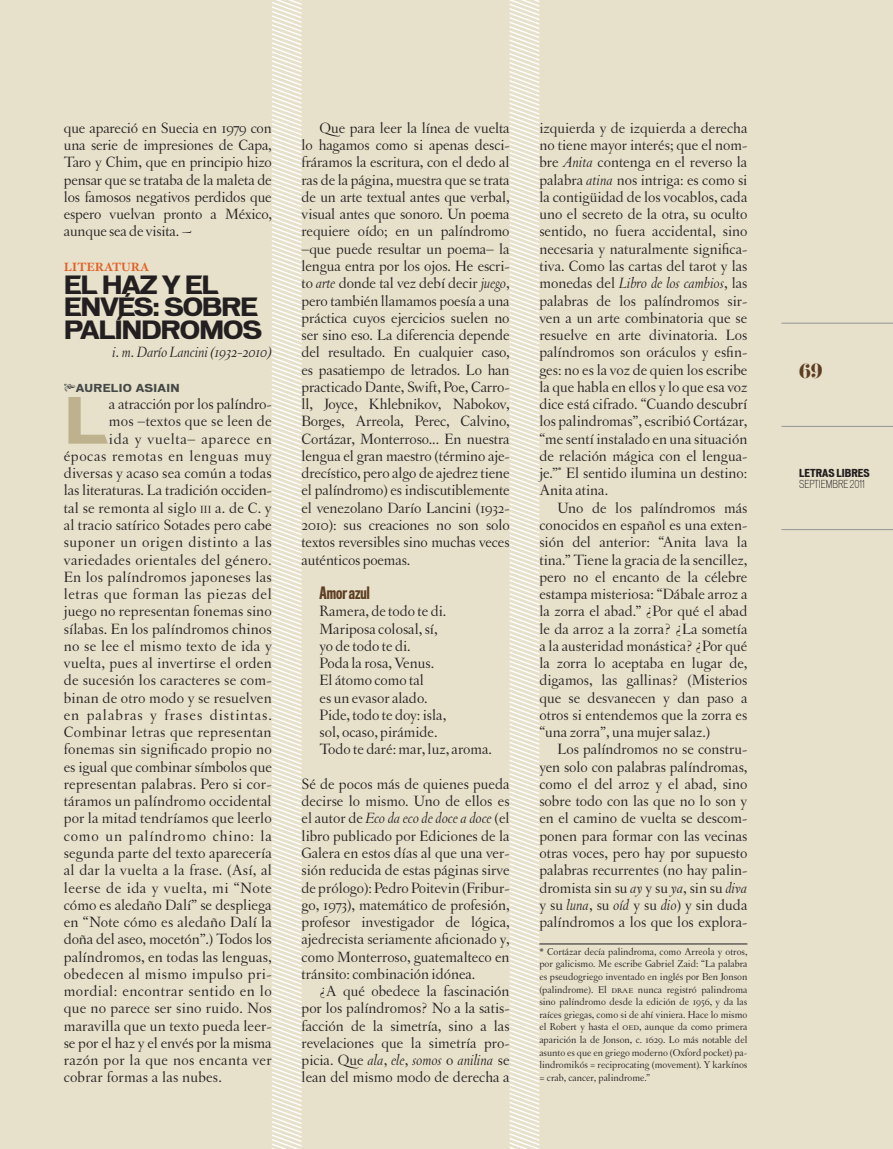
<style>
.page{position:relative;width:893px;height:1149px;background:#fff}
.page>*{position:absolute;margin:0;border:0;box-sizing:border-box;transform-origin:0 0}
.t1{font:700 60.6px "Vonnes";color:#beb28e}
.t2{font:700 24px/22.5px "Vonnes";letter-spacing:-.06em;color:#231f20}
.t3{font:18px "Eloquent JF";color:#5e3e23}
.t4{font:15.75px/17.2px "Letras Oldstyle";letter-spacing:.005em;color:#231f20;text-align:justify}
.t5{font:15.75px "Letras Oldstyle";letter-spacing:.025em;color:#231f20}
.t6{font:15.75px "Letras Oldstyle";letter-spacing:.03em;color:#231f20}
.t7{font:15.75px "Letras Oldstyle";letter-spacing:.035em;color:#231f20}
.t8{font:italic 15.75px "Letras Oldstyle";letter-spacing:-.01em;color:#231f20}
.t9{font:15.75px "Letras Oldstyle";letter-spacing:.06em;color:#231f20}
.t10{font:15.75px "Letras Oldstyle";letter-spacing:.05em;color:#231f20}
.t11{font:15.75px "Letras Oldstyle";letter-spacing:.04em;color:#231f20}
.t12{font:500 15.75px "Titling Gothic FB Comp";color:#5e3e23}
.t13{font:700 12px "Hoefler Txt";color:#e45e24}
.t14{font:10.5px/12.6px "Letras Oldstyle";color:#231f20;text-align:justify}
.t15{font:300 condensed 10.5px "Vonnes";color:#231f20}
.t16{font:700 10.5px "Vonnes";letter-spacing:.03em;color:#454846}
.t17{font:700 expanded 10.5px "Vonnes";color:#231f20}
.s1{font-size:10.95px}
.s2{font-style:italic}
.s3{font-family:"Letras Oldstyle Expert"}
</style>
<div class="page">
<div style="left:0;top:0;width:893px;height:1148px;background:#e7e1cb"></div>
<hr style="left:781px;top:426px;width:112px;height:1px;background:#939598">
<hr style="left:781px;top:323px;width:112px;height:1px;background:#939598">
<hr style="left:781px;top:529px;width:112px;height:1px;background:#939598">
<svg style="left:272px;top:0;width:30px;height:1148px"></svg>
<svg style="left:510px;top:0;width:29px;height:1148px"></svg>
<hr style="left:0;top:119px;width:1px;height:159px;background:#fff">
<hr style="left:539px;top:943px;width:208px;height:1px;background:#231f20">
<p class="t4" style="left:64px;top:119px;width:210px">que apareció en Suecia en 1979 con una serie de impresiones de Capa, Taro y Chim, que en principio hizo pensar que se trataba de la maleta de los famosos negativos perdidos que espero vuelvan pronto a México, aunque sea de visita. ~</p>
<p class="t13" style="left:64px;top:258px;width:87px">LITERATURA</p>
<h2 class="t2" style="left:64px;top:273px;width:200px">EL HAZ Y EL<br>ENVÉS: SOBRE<br>PALÍNDROMOS</h2>
<p class="t8" style="left:112px;top:343px;width:161px">i. m. Darío Lancini (1932-2010)</p>
<p class="t16" style="left:76px;top:381px;width:105px">AURELIO ASIAIN</p>
<h1 class="t1" style="left:64px;top:384px;width:41px">L</h1>
<p class="t4" style="left:109px;top:395px;width:164px">a atracción por los palíndro-</p>
<p class="t4" style="left:109px;top:412px;width:164px">mos –textos que se leen de</p>
<p class="t11" style="left:109px;top:429px;width:164px">ida y vuelta– aparece en</p>
<p class="t7" style="left:64px;top:447px;width:209px">épocas remotas en lenguas muy</p>
<p class="t4" style="left:64px;top:464px;width:210px">diversas y acaso sea común a todas</p>
<p class="t4" style="left:64px;top:481px;width:210px">las literaturas. La tradición occiden-</p>
<p class="t4" style="left:64px;top:499px;width:209px">tal se remonta al siglo <span class="s1">iii</span> a. de C. y</p>
<p class="t4" style="left:64px;top:516px;width:210px">al tracio satírico Sotades pero cabe</p>
<p class="t6" style="left:64px;top:533px;width:210px">suponer un origen distinto a las</p>
<p class="t4" style="left:64px;top:550px;width:209px">variedades orientales del género.</p>
<p class="t4" style="left:64px;top:568px;width:210px">En los palíndromos japoneses las</p>
<p class="t7" style="left:64px;top:585px;width:210px">letras que forman las piezas del</p>
<p class="t4" style="left:64px;top:602px;width:210px">juego no representan fonemas sino</p>
<p class="t4" style="left:64px;top:619px;width:209px">sílabas. En los palíndromos chinos</p>
<p class="t4" style="left:64px;top:637px;width:210px">no se lee el mismo texto de ida y</p>
<p class="t4" style="left:64px;top:654px;width:210px">vuelta, pues al invertirse el orden</p>
<p class="t4" style="left:64px;top:671px;width:210px">de sucesión los caracteres se com-</p>
<p class="t4" style="left:64px;top:688px;width:209px">binan de otro modo y se resuelven</p>
<p class="t9" style="left:64px;top:705px;width:210px">en palabras y frases distintas.</p>
<p class="t4" style="left:64px;top:723px;width:209px">Combinar letras que representan</p>
<p class="t4" style="left:64px;top:740px;width:209px">fonemas sin significado propio no</p>
<p class="t4" style="left:64px;top:757px;width:210px">es igual que combinar símbolos que</p>
<p class="t4" style="left:64px;top:775px;width:210px">representan palabras. Pero si cor-</p>
<p class="t4" style="left:64px;top:792px;width:209px">táramos un palíndromo occidental</p>
<p class="t4" style="left:64px;top:809px;width:210px">por la mitad tendríamos que leerlo</p>
<p class="t10" style="left:64px;top:826px;width:210px">como un palíndromo chino: la</p>
<p class="t4" style="left:64px;top:844px;width:210px">segunda parte del texto aparecería</p>
<p class="t4" style="left:64px;top:861px;width:210px">al dar la vuelta a la frase. (Así, al</p>
<p class="t6" style="left:64px;top:878px;width:209px">leerse de ida y vuelta, mi “Note</p>
<p class="t4" style="left:64px;top:895px;width:209px">cómo es aledaño Dalí” se despliega</p>
<p class="t4" style="left:64px;top:913px;width:210px">en “Note cómo es aledaño Dalí la</p>
<p class="t4" style="left:64px;top:930px;width:210px">doña del aseo, mocetón”.) Todos los</p>
<p class="t4" style="left:64px;top:947px;width:209px">palíndromos, en todas las lenguas,</p>
<p class="t5" style="left:64px;top:964px;width:210px">obedecen al mismo impulso pri-</p>
<p class="t5" style="left:64px;top:981px;width:210px">mordial: encontrar sentido en lo</p>
<p class="t4" style="left:64px;top:999px;width:210px">que no parece ser sino ruido. Nos</p>
<p class="t4" style="left:64px;top:1016px;width:210px">maravilla que un texto pueda leer-</p>
<p class="t4" style="left:64px;top:1033px;width:209px">se por el haz y el envés por la misma</p>
<p class="t5" style="left:64px;top:1050px;width:209px">razón por la que nos encanta ver</p>
<p class="t4" style="left:64px;top:1068px;width:160px">cobrar formas a las nubes.</p>
<p class="t4" style="left:302px;top:119px;width:210px;text-indent:18px">Que para leer la línea de vuelta lo hagamos como si apenas desci&shy;fráramos la escritura, con el dedo al ras de la página, muestra que se trata de un arte textual antes que verbal, visual antes que sonoro. Un poema requiere oído; en un palíndromo –que puede resultar un poema– la lengua entra por los ojos. He escri&shy;to <span class="s2">arte</span> donde tal vez debí decir <span class="s2">juego</span>, pero también llamamos poesía a una práctica cuyos ejercicios suelen no ser sino eso. La diferencia depende del resultado. En cualquier caso, es pasatiempo de letrados. Lo han practicado Dante, Swift, Poe, Carro&shy;ll, Joyce, Khlebnikov, Nabokov, Borges, Arreola, Perec, Calvino, Cortázar, Monterroso... En nuestra lengua el gran maestro (término aje&shy;drecístico, pero algo de ajedrez tiene el palíndromo) es indiscutiblemente el venezolano Darío Lancini (1932- 2010): sus creaciones no son solo textos reversibles sino muchas veces auténticos poemas.</p>
<p class="t12" style="left:320px;top:583px;width:52px">Amor azul</p>
<p class="t4" style="left:320px;top:602px;width:174px;text-align:left">Ramera, de todo te di.<br>Mariposa colosal, sí,<br>yo de todo te di.<br>Poda la rosa, Venus.<br>El átomo como tal<br>es un evasor alado.<br>Pide, todo te doy: isla,<br>sol, ocaso, pirámide.<br>Todo te daré: mar, luz, aroma.</p>
<p class="t4" style="left:302px;top:775px;width:210px">Sé de pocos más de quienes pueda decirse lo mismo. Uno de ellos es el autor de <span class="s2">Eco da eco de doce a doce</span> (el libro publicado por Ediciones de la Galera en estos días al que una ver&shy;sión reducida de estas páginas sirve de prólogo): Pedro Poitevin (Fribur&shy;go, 1973), matemático de profesión, profesor investigador de lógica, ajedrecista seriamente aficionado y, como Monterroso, guatemalteco en tránsito: combinación idónea.</p>
<p class="t4" style="left:302px;top:982px;width:210px;text-indent:18px">¿A qué obedece la fascinación por los palíndromos? No a la satis&shy;facción de la simetría, sino a las revelaciones que la simetría pro&shy;picia. Que <span class="s2">ala</span>, <span class="s2">ele</span>, <span class="s2">somos</span> o <span class="s2">anilina</span> se lean del mismo modo de derecha a</p>
<p class="t4" style="left:539px;top:119px;width:210px">izquierda y de izquierda a derecha no tiene mayor interés; que el nom&shy;bre <span class="s2">Anita</span> contenga en el reverso la palabra <span class="s2">atina</span> nos intriga: es como si la contigüidad de los vocablos, cada uno el secreto de la otra, su oculto sentido, no fuera accidental, sino necesaria y naturalmente significa&shy;tiva. Como las cartas del tarot y las monedas del <span class="s2">Libro de los cambios</span>, las palabras de los palíndromos sir&shy;ven a un arte combinatoria que se resuelve en arte divinatoria. Los palíndromos son oráculos y esfin&shy;ges: no es la voz de quien los escribe la que habla en ellos y lo que esa voz dice está cifrado. “Cuando descubrí los palindromas”, escribió Cortázar, “me sentí instalado en una situación de relación mágica con el lengua&shy;je.”<sup>*</sup> El sentido ilumina un destino:<br>Anita atina.</p>
<p class="t4" style="left:539px;top:499px;width:210px;text-indent:18px">Uno de los palíndromos más conocidos en español es una exten&shy;sión del anterior: “Anita lava la tina.” Tiene la gracia de la sencillez, pero no el encanto de la célebre estampa misteriosa: “Dábale arroz a la zorra el abad.” ¿Por qué el abad le da arroz a la zorra? ¿La sometía a la austeridad monástica? ¿Por qué la zorra lo aceptaba en lugar de, digamos, las gallinas? (Misterios que se desvanecen y dan paso a otros si entendemos que la zorra es “una zorra”, una mujer salaz.)</p>
<p class="t4" style="left:539px;top:740px;width:210px;text-indent:18px">Los palíndromos no se constru&shy;yen solo con palabras palíndromas, como el del arroz y el abad, sino sobre todo con las que no lo son y en el camino de vuelta se descom&shy;ponen para formar con las vecinas otras voces, pero hay por supuesto palabras recurrentes (no hay palin&shy;dromista sin su <span class="s2">ay</span> y su <span class="s2">ya</span>, sin su <span class="s2">diva </span>y su <span class="s2">luna</span>, su <span class="s2">oíd</span> y su <span class="s2">dio</span>) y sin duda palíndromos a los que los explora-</p>
<p class="t14" style="left:539px;top:944px;width:210px">* Cortázar decía palindroma, como Arreola y otros, por galicismo. Me escribe Gabriel Zaid: “La palabra es pseudogriego inventado en inglés por Ben Jonson (palindrome). El <span class="s3">drae</span> nunca registró palindroma sino palíndromo desde la edición de 1956, y da las raíces griegas, como si de ahí viniera. Hace lo mismo el Robert y hasta el <span class="s3">oed</span>, aunque da como primera aparición la de Jonson, c. 1629. Lo más notable del asunto es que en griego moderno (Oxford pocket) pa&shy;lindromikós = reciprocating (movement). Y karkínos = crab, cancer, palindrome.”</p>
<p class="t3" style="left:799px;top:359px;width:25px">69</p>
<p class="t17" style="left:799px;top:467px;width:72px">LETRAS LIBRES</p>
<p class="t15" style="left:799px;top:477px;width:67px">SEPTIEMBRE 2011</p>
</div>
